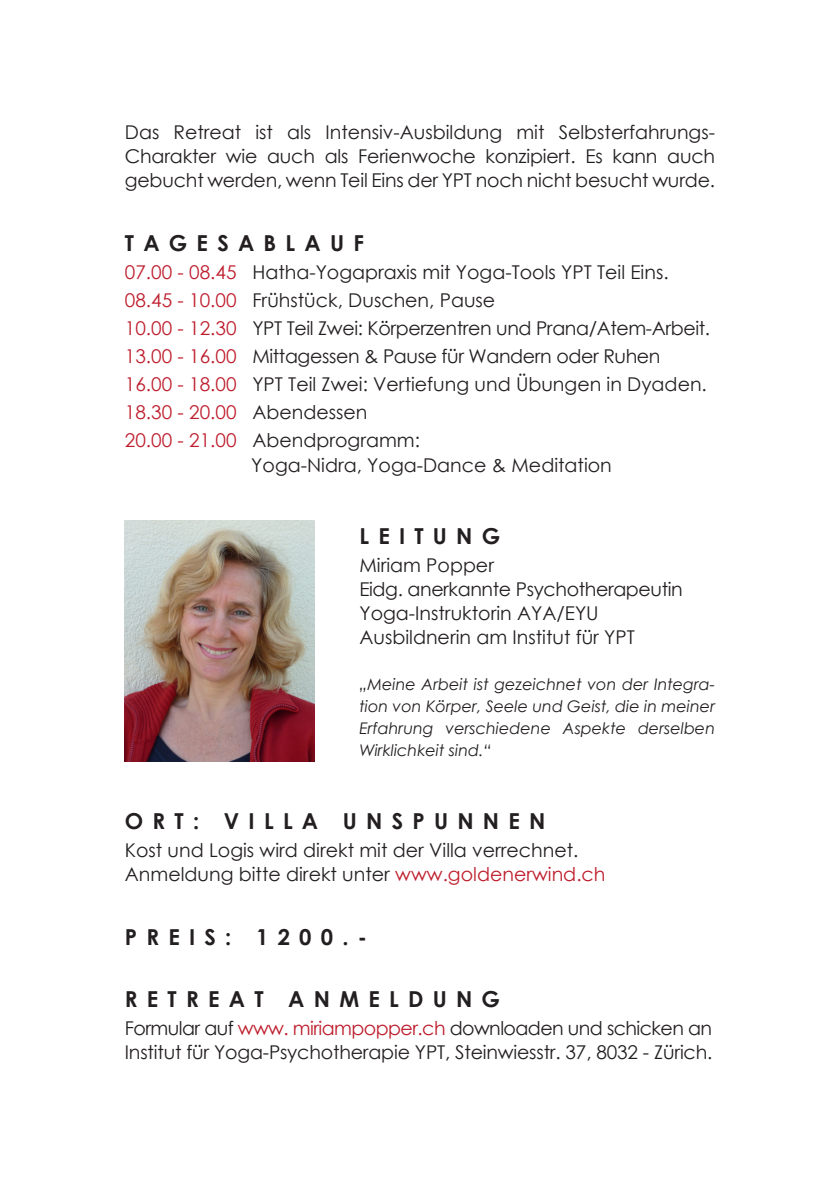
<style>
.page{position:relative;width:840px;height:1191px;background:#fff}
.page>*{position:absolute;margin:0;border:0;box-sizing:border-box;transform-origin:0 0}
.t1{font:700 22px "Century Gothic";letter-spacing:.42em;color:#231f20}
.t2{font:19px/24px "Century Gothic";color:#231f20;text-align:justify}
.t3{font:19px "Century Gothic";letter-spacing:-.02em;color:#231f20}
.t4{font:19px "Century Gothic";letter-spacing:-.03em;color:#231f20}
.t5{font:19px "Century Gothic";color:#be1d2c}
.t6{font:italic 16px/22px "Century Gothic";color:#231f20;text-align:justify}
.s1{color:#be1d2c}
.s2{color:#231f20}
</style>
<div class="page">
<img style="left:125px;top:520px;width:189px;height:241px">
<p class="t2" style="left:125px;top:120px;width:591px">Das Retreat ist als Intensiv-Ausbildung mit Selbsterfahrungs-Charakter wie auch als Ferienwoche konzipiert. Es kann auch gebucht werden, wenn Teil Eins der YPT noch nicht besucht wurde.</p>
<p class="t1" style="left:125px;top:226px;width:240px">TAGESABLAUF</p>
<p class="t2" style="left:125px;top:260px;width:545px"><span class="s1">07.00 - 08.45</span> Hatha-Yogapraxis mit Yoga-Tools YPT Teil Eins.</p>
<p class="t2" style="left:125px;top:288px;width:372px"><span class="s1">08.45 - 10.00</span> Frühstück, Duschen, Pause</p>
<p class="t3" style="left:125px;top:315px;width:586px"><span class="s1">10.00 - 12.30</span> YPT Teil Zwei: Körperzentren und Prana/Atem-Arbeit.</p>
<p class="t3" style="left:125px;top:343px;width:537px"><span class="s1">13.00 - 16.00</span> Mittagessen &amp; Pause für Wandern oder Ruhen</p>
<p class="t2" style="left:125px;top:372px;width:583px"><span class="s1">16.00 - 18.00</span> YPT Teil Zwei: Vertiefung und Übungen in Dyaden.</p>
<p class="t5" style="left:125px;top:399px;width:244px">18.30 - 20.00 <span class="s2">Abendessen</span></p>
<p class="t2" style="left:125px;top:428px;width:296px"><span class="s1">20.00 - 21.00</span> Abendprogramm:</p>
<p class="t2" style="left:251px;top:453px;width:362px">Yoga-Nidra, Yoga-Dance &amp; Meditation</p>
<p class="t1" style="left:359px;top:520px;width:142px">LEITUNG</p>
<p class="t2" style="left:359px;top:553px;width:136px">Miriam Popper</p>
<p class="t3" style="left:359px;top:576px;width:325px">Eidg. anerkannte Psychotherapeutin</p>
<p class="t2" style="left:359px;top:601px;width:241px">Yoga-Instruktorin AYA/EYU</p>
<p class="t2" style="left:359px;top:625px;width:277px">Ausbildnerin am Institut für YPT</p>
<p class="t6" style="left:359px;top:673px;width:357px">„Meine Arbeit ist gezeichnet von der Integra&shy;tion von Körper, Seele und Geist, die in meiner Erfahrung verschiedene Aspekte derselben Wirklichkeit sind.“</p>
<p class="t1" style="left:125px;top:804px;width:422px">ORT: VILLA UNSPUNNEN</p>
<p class="t2" style="left:125px;top:837px;width:455px">Kost und Logis wird direkt mit der Villa verrechnet.</p>
<p class="t2" style="left:125px;top:861px;width:482px">Anmeldung bitte direkt unter <span class="s1">www.goldenerwind.ch</span></p>
<p class="t1" style="left:125px;top:920px;width:244px">PREIS: 1200.-</p>
<p class="t1" style="left:125px;top:982px;width:376px">RETREAT ANMELDUNG</p>
<p class="t4" style="left:125px;top:1014px;width:588px">Formular auf <span class="s1">www. miriampopper.ch</span> downloaden und schicken an</p>
<p class="t2" style="left:125px;top:1039px;width:588px">Institut für Yoga-Psychotherapie YPT, Steinwiesstr. 37, 8032 - Zürich.</p>
</div>
